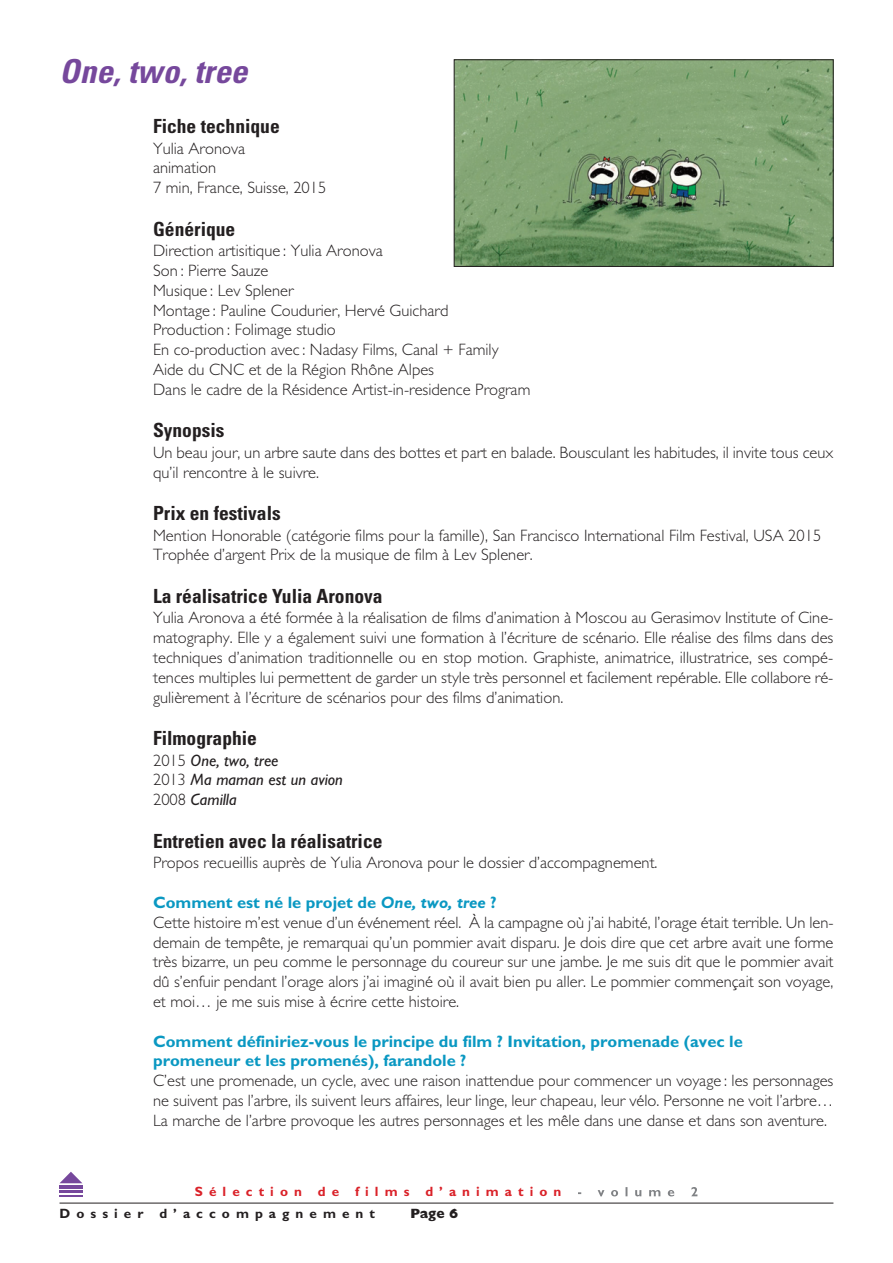
<style>
.page{position:relative;width:893px;height:1263px;background:#fff}
.page>*{position:absolute;margin:0;border:0;box-sizing:border-box;transform-origin:0 0}
.t1{font:italic 700 condensed 33px "Univers";letter-spacing:.005em;color:#76489c}
.t2{font:700 condensed 19.5px "Univers";color:#231f20}
.t3{font:300 16.5px/19.8px "M Gill Sans";color:#231f20}
.t4{font:700 16.5px/19.8px "M Gill Sans";color:#0a98c2}
.t5{font:italic 16.5px/19.8px "M Gill Sans";color:#231f20}
.t6{font:700 13.5px "M Gill Sans";letter-spacing:.45em;color:#da2128}
.t7{font:700 13.5px "M Gill Sans";letter-spacing:.45em;color:#231f20}
.t8{font:800 13.5px "M Gill Sans";color:#231f20}
.s1{font-weight:300;font-style:normal}
.s2{font-weight:700;color:#0a98c2}
.s3{font-weight:700;font-style:italic;color:#0a98c2}
</style>
<div class="page">
<hr style="left:60px;top:1203px;width:773px;height:1px;background:#231f20">
<svg style="left:578px;top:1187px;width:119px;height:9px"></svg>
<svg style="left:60px;top:1172px;width:22px;height:11px"></svg>
<hr style="left:60px;top:1185px;width:23px;height:3px;background:#76489c">
<hr style="left:60px;top:1190px;width:23px;height:3px;background:#76489c">
<svg style="left:60px;top:1195px;width:23px;height:1px"></svg>
<img style="left:456px;top:62px;width:375px;height:203px">
<div style="left:454px;top:60px;width:379px;height:207px;border:1px solid #231f20"></div>
<h1 class="t1" style="left:60px;top:60px;width:189px">One, two, tree</h1>
<p class="t2" style="left:153px;top:119px;width:128px">Fiche technique</p>
<p class="t3" style="left:153px;top:140px;width:175px">Yulia Aronova<br>animation<br>7 min, France, Suisse, 2015</p>
<p class="t2" style="left:153px;top:222px;width:84px">Générique</p>
<p class="t3" style="left:153px;top:243px;width:379px">Direction artisitique : Yulia Aronova<br>Son : Pierre Sauze<br>Musique : Lev Splener<br>Montage : Pauline Coudurier, Hervé Guichard<br>Production : Folimage studio<br>En co-production avec : Nadasy Films, Canal + Family Aide du CNC et de la Région Rhône Alpes<br>Dans le cadre de la Résidence Artist-in-residence Program</p>
<p class="t2" style="left:153px;top:423px;width:73px">Synopsis</p>
<p class="t3" style="left:153px;top:444px;width:682px">Un beau jour, un arbre saute dans des bottes et part en balade. Bousculant les habitudes, il invite tous ceux qu’il rencontre à le suivre.</p>
<p class="t2" style="left:153px;top:506px;width:129px">Prix en festivals</p>
<p class="t3" style="left:153px;top:527px;width:670px">Mention Honorable (catégorie films pour la famille), San Francisco International Film Festival, USA 2015<br>Trophée d’argent Prix de la musique de film à Lev Splener.</p>
<p class="t2" style="left:153px;top:589px;width:231px">La réalisatrice Yulia Aronova</p>
<p class="t3" style="left:153px;top:610px;width:682px;text-align:justify">Yulia Aronova a été formée à la réalisation de films d’animation à Moscou au Gerasimov Institute of Cine&shy;matography. Elle y a également suivi une formation à l’écriture de scénario. Elle réalise des films dans des techniques d’animation traditionnelle ou en stop motion. Graphiste, animatrice, illustratrice, ses compé&shy;tences multiples lui permettent de garder un style très personnel et facilement repérable. Elle collabore ré&shy;gulièrement à l’écriture de scénarios pour des films d’animation.</p>
<p class="t2" style="left:153px;top:731px;width:105px">Filmographie</p>
<p class="t5" style="left:153px;top:752px;width:191px"><span class="s1">2015</span> One, two, tree<br><span class="s1">2013</span> Ma maman est un avion<br><span class="s1">2008</span> Camilla</p>
<p class="t2" style="left:153px;top:834px;width:231px">Entretien avec la réalisatrice</p>
<p class="t3" style="left:153px;top:855px;width:506px">Propos recueillis auprès de Yulia Aronova pour le dossier d’accompagnement.</p>
<p class="t3" style="left:153px;top:894px;width:682px"><span class="s2">Comment est né le projet de</span> <span class="s3">One, two, tree</span> <span class="s2">?<br></span>Cette histoire m’est venue d’un événement réel. À la campagne où j’ai habité, l’orage était terrible. Un len&shy;demain de tempête, je remarquai qu’un pommier avait disparu. Je dois dire que cet arbre avait une forme très bizarre, un peu comme le personnage du coureur sur une jambe. Je me suis dit que le pommier avait dû s’enfuir pendant l’orage alors j’ai imaginé où il avait bien pu aller. Le pommier commençait son voyage, et moi… je me suis mise à écrire cette histoire.</p>
<p class="t4" style="left:153px;top:1033px;width:591px">Comment définiriez-vous le principe du film ? Invitation, promenade (avec le promeneur et les promenés), farandole ?</p>
<p class="t3" style="left:153px;top:1072px;width:682px;text-align:justify">C’est une promenade, un cycle, avec une raison inattendue pour commencer un voyage : les personnages ne suivent pas l’arbre, ils suivent leurs affaires, leur linge, leur chapeau, leur vélo. Personne ne voit l’arbre… La marche de l’arbre provoque les autres personnages et les mêle dans une danse et dans son aventure.</p>
<p class="t6" style="left:195px;top:1187px;width:368px">Sélection de films d’animation</p>
<p class="t7" style="left:60px;top:1208px;width:317px">Dossier d’accompagnement</p>
<p class="t8" style="left:410px;top:1208px;width:49px">Page 6</p>
</div>
